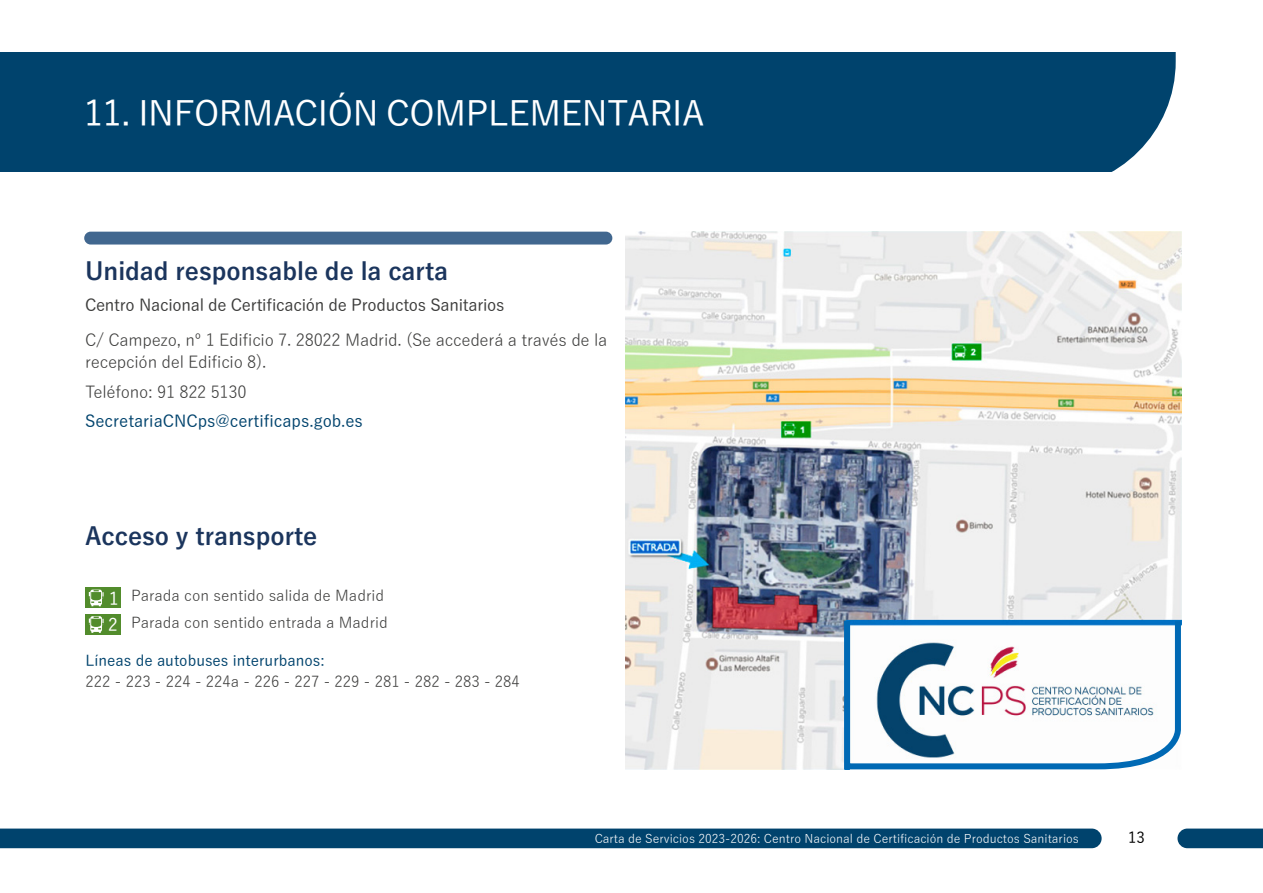
<style>
.page{position:relative;width:1263px;height:893px;background:#fff}
.page>*{position:absolute;margin:0;border:0;box-sizing:border-box;transform-origin:0 0}
.Titulos{font:500 34.5px "Yu Gothic";letter-spacing:-.01em;color:#fff}
.t1{font:700 24px "Yu Gothic";color:#1b355d}
.t2{font:500 17.25px "Yu Gothic";color:#fff}
.t3{font:16.5px/22.5px "Yu Gothic";letter-spacing:-.015em;color:#3c3c3b}
.t4{font:500 16.5px "Yu Gothic";letter-spacing:-.015em;color:#3c3c3b}
.t5{font:500 16.5px "Yu Gothic";color:#00436d}
.t6{font:15px "Yu Gothic";color:#3c3c3b}
.t7{font:500 15px "Yu Gothic";color:#00436d}
.t8{font:500 15px "Yu Gothic";color:#000}
.t9{font:12px "Yu Gothic";color:#fff}
</style>
<div class="page">
<div style="left:0;top:828px;width:1101px;height:20px;background:#00436d"></div>
<svg style="left:1177px;top:828px;width:86px;height:20px;background:#0e4d75"></svg>
<div style="left:0;top:53px;width:1176px;height:119px;background:#00436d"></div>
<div style="left:84px;top:232px;width:528px;height:13px;background:#41678f;border-radius:6px"></div>
<div style="left:85px;top:588px;width:35px;height:20px;background:#528c2c"></div>
<svg style="left:89px;top:590px;width:15px;height:16px"></svg>
<div style="left:85px;top:614px;width:35px;height:21px;background:#528c2c"></div>
<svg style="left:89px;top:616px;width:15px;height:17px"></svg>
<img style="left:625px;top:232px;width:556px;height:538px">
<svg style="left:841px;top:615px;width:341px;height:155px"></svg>
<p class="Titulos" style="left:84px;top:81px;width:622px">11. INFORMACIÓN COMPLEMENTARIA</p>
<p class="t1" style="left:85px;top:257px;width:365px">Unidad responsable de la carta</p>
<p class="t4" style="left:85px;top:289px;width:421px">Centro Nacional de Certificación de Productos Sanitarios</p>
<p class="t3" style="left:85px;top:327px;width:524px">C/ Campezo, nº 1 Edificio 7. 28022 Madrid. (Se accederá a través de la recepción del Edificio 8).</p>
<p class="t3" style="left:85px;top:378px;width:163px">Teléfono: 91 822 5130</p>
<p class="t5" style="left:85px;top:406px;width:279px">SecretariaCNCps@certificaps.gob.es</p>
<p class="t1" style="left:85px;top:523px;width:234px">Acceso y transporte</p>
<p class="t6" style="left:131px;top:582px;width:254px">Parada con sentido salida de Madrid</p>
<p class="t6" style="left:131px;top:609px;width:258px">Parada con sentido entrada a Madrid</p>
<p class="t7" style="left:86px;top:647px;width:241px">Líneas de autobuses interurbanos:</p>
<p class="t6" style="left:86px;top:668px;width:436px">222 - 223 - 224 - 224a - 226 - 227 - 229 - 281 - 282 - 283 - 284</p>
<p class="t2" style="left:109px;top:582px;width:11px">1</p>
<p class="t2" style="left:108px;top:609px;width:11px">2</p>
<p class="t9" style="left:595px;top:827px;width:486px">Carta de Servicios 2023-2026: Centro Nacional de Certificación de Productos Sanitarios</p>
<p class="t8" style="left:1128px;top:824px;width:18px">13</p>
</div>
